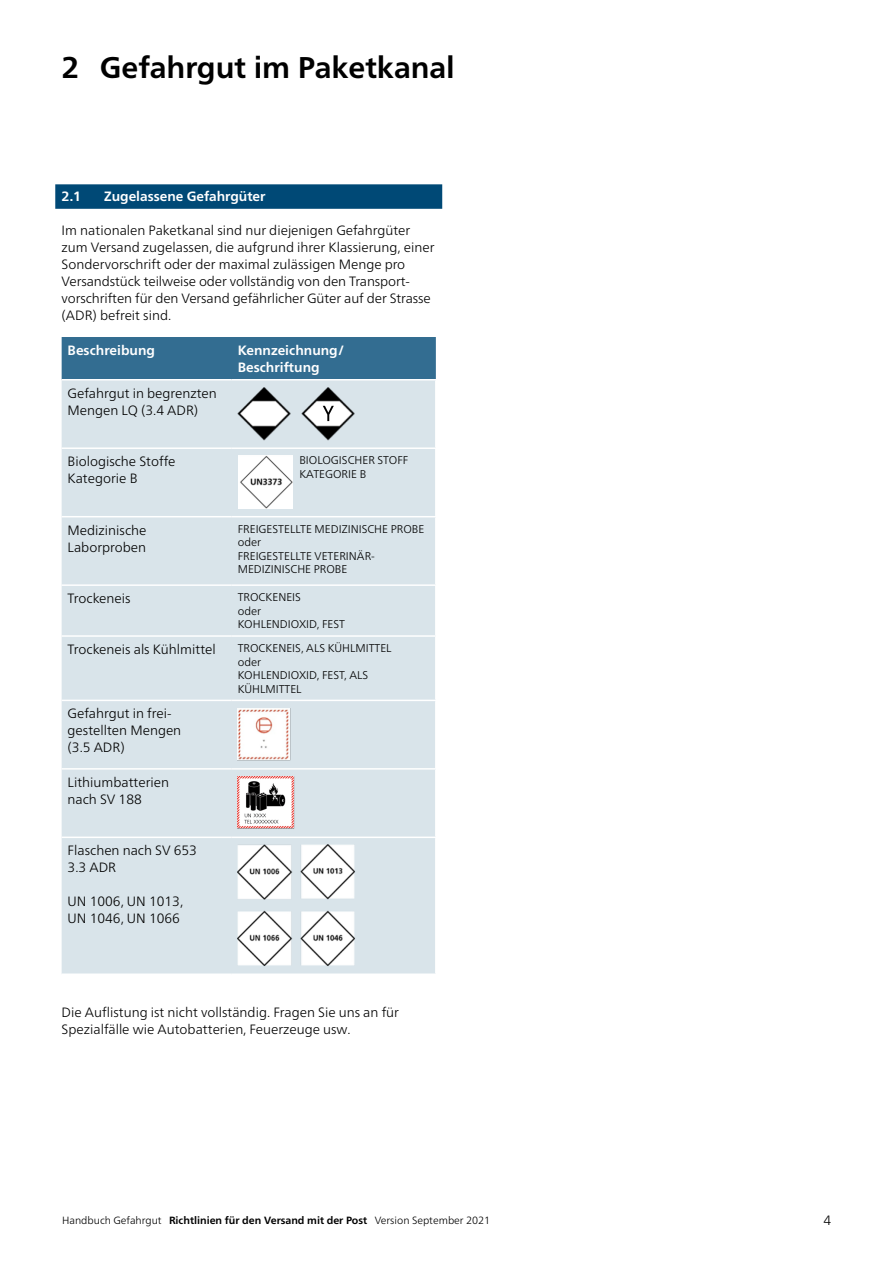
<style>
.page{position:relative;width:893px;height:1263px;background:#fff}
.page>*{position:absolute;margin:0;border:0;box-sizing:border-box;transform-origin:0 0}
.t1{font:700 30px "Frutiger Neue LT Pro";color:#000}
.t2{font:300 13.5px/17px "Frutiger Neue LT Pro";color:#000}
.t3{font:700 13.5px/17px "Frutiger Neue LT Pro";color:#fff}
.t4{font:300 11.25px/13.5px "Frutiger Neue LT Pro";color:#000}
.t5{font:300 10.5px "Frutiger Neue LT Pro";color:#000}
.s1{font-weight:700}
</style>
<div class="page">
<div style="left:55px;top:184px;width:387px;height:25px;background:#004976"></div>
<div style="left:62px;top:337px;width:374px;height:42px;background:#336d91"></div>
<div style="left:62px;top:380px;width:373px;height:593px;background:#d9e4ea"></div>
<hr style="left:62px;top:447px;width:170px;height:2px;background:#fff">
<hr style="left:232px;top:447px;width:205px;height:2px;background:#fff">
<hr style="left:62px;top:516px;width:170px;height:1px;background:#fff">
<hr style="left:232px;top:516px;width:205px;height:1px;background:#fff">
<hr style="left:62px;top:584px;width:170px;height:2px;background:#fff">
<hr style="left:232px;top:584px;width:205px;height:2px;background:#fff">
<hr style="left:62px;top:635px;width:170px;height:2px;background:#fff">
<hr style="left:232px;top:635px;width:205px;height:2px;background:#fff">
<hr style="left:62px;top:700px;width:170px;height:1px;background:#fff">
<hr style="left:232px;top:700px;width:205px;height:1px;background:#fff">
<hr style="left:62px;top:768px;width:170px;height:2px;background:#fff">
<hr style="left:232px;top:768px;width:205px;height:2px;background:#fff">
<hr style="left:62px;top:836px;width:170px;height:2px;background:#fff">
<hr style="left:232px;top:836px;width:205px;height:2px;background:#fff">
<img style="left:238px;top:387px;width:53px;height:53px">
<img style="left:301px;top:387px;width:54px;height:53px">
<svg style="left:323px;top:406px;width:11px;height:15px"></svg>
<img style="left:238px;top:708px;width:52px;height:52px">
<img style="left:238px;top:776px;width:57px;height:52px">
<img style="left:238px;top:845px;width:118px;height:121px">
<img style="left:239px;top:456px;width:54px;height:53px">
<h2 class="t1" style="left:62px;top:50px;width:395px">2 Gefahrgut im Paketkanal</h2>
<h3 class="t3" style="left:62px;top:188px;width:21px">2.1</h3>
<h3 class="t3" style="left:104px;top:188px;width:163px">Zugelassene Gefahrgüter</h3>
<p class="t2" style="left:62px;top:222px;width:374px">Im nationalen Paketkanal sind nur diejenigen Gefahrgüter zum Versand zugelassen, die aufgrund ihrer Klassierung, einer Sondervorschrift oder der maximal zulässigen Menge pro Versandstück teilweise oder vollständig von den Transport&shy;vorschriften für den Versand gefährlicher Güter auf der Strasse (ADR) befreit sind.</p>
<p class="t3" style="left:68px;top:342px;width:89px">Beschreibung</p>
<p class="t3" style="left:238px;top:342px;width:108px">Kennzeichnung/<br>Beschriftung</p>
<p class="t2" style="left:68px;top:384px;width:151px">Gefahrgut in begrenzten<br>Mengen LQ (3.4 ADR)</p>
<p class="t2" style="left:68px;top:453px;width:109px">Biologische Stoffe -Kategorie B</p>
<p class="t4" style="left:299px;top:454px;width:111px">BIOLOGISCHER STOFF<br>KATEGORIE B</p>
<p class="t2" style="left:68px;top:521px;width:80px">Medizinische<br>Laborproben</p>
<p class="t4" style="left:238px;top:522px;width:188px">FREIGESTELLTE MEDIZINISCHE PROBE oder<br>FREIGESTELLTE VETERINÄR-<br>MEDIZINISCHE PROBE</p>
<p class="t2" style="left:68px;top:590px;width:65px">Trockeneis</p>
<p class="t4" style="left:238px;top:591px;width:109px">TROCKENEIS<br>oder<br>KOHLENDIOXID, FEST</p>
<p class="t2" style="left:68px;top:641px;width:150px">Trockeneis als Kühlmittel</p>
<p class="t4" style="left:238px;top:641px;width:155px">TROCKENEIS, ALS KÜHLMITTEL oder<br>KOHLEN DIOXID, FEST, ALS<br>KÜHLMITTEL</p>
<p class="t2" style="left:68px;top:705px;width:115px">Gefahrgut in frei&shy;gestellten Mengen (3.5 ADR)</p>
<p class="t2" style="left:68px;top:773px;width:103px">Lithiumbatterien nach SV 188</p>
<p class="t2" style="left:68px;top:842px;width:131px">Flaschen nach SV 653<br>3.3 ADR</p>
<p class="t2" style="left:68px;top:893px;width:117px">UN 1006, UN 1013,<br>UN 1046, UN 1066</p>
<p class="t2" style="left:62px;top:1004px;width:339px">Die Auflistung ist nicht vollständig. Fragen Sie uns an für<br>Spezialfälle wie Autobatterien, Feuerzeuge usw.</p>
<p class="t5" style="left:62px;top:1214px;width:429px">Handbuch Gefahrgut <span class="s1">Richtlinien für den Versand mit der Post</span> Version September 2021</p>
<p class="t2" style="left:824px;top:1211px;width:9px">4</p>
</div>
